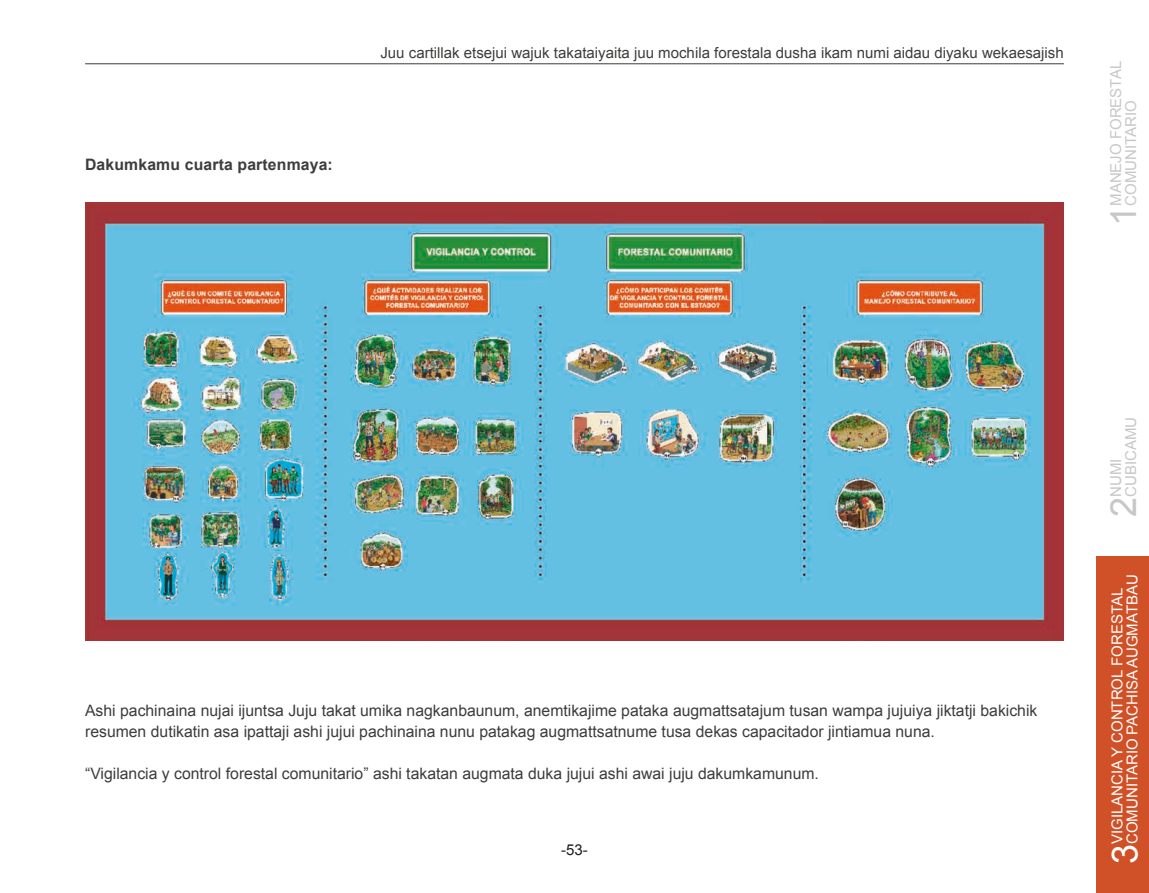
<style>
.page{position:relative;width:1149px;height:893px;background:#fff}
.page>*{position:absolute;margin:0;border:0;box-sizing:border-box;transform-origin:0 0}
.t1{font:36px "Arial";color:#c7c7c6}
.t2{font:36px "Arial";color:#fff}
.t3{font:15.75px/21px "Arial";color:#3d3d3c}
.t4{font:700 15.75px "Arial";letter-spacing:.01em;color:#3d3d3c}
.t5{font:15px "Arial";color:#3d3d3c}
.t6{font:15px/15px "Arial";color:#fff}
.t7{font:15px/15px "Arial";color:#c7c7c6}
.t8{font:15px "Arial";color:#1d1d1b}
</style>
<div class="page">
<hr style="left:85px;top:63px;width:978px;height:1px;background:#3d3d3c">
<img style="left:85px;top:202px;width:977px;height:438px">
<div style="left:1096px;top:556px;width:52px;height:337px;background:#d05127"></div>
<p class="t4" style="left:85px;top:154px;width:249px">Dakumkamu cuarta partenmaya:</p>
<p class="t5" style="left:380px;top:43px;width:684px">Juu cartillak etsejui wajuk takataiyaita juu mochila forestala dusha ikam numi aidau diyaku wekaesajish</p>
<p class="t7" style="left:1108px;top:206px;width:146px;rotate:-90deg">MANEJO FORESTAL<br>COMUNITARIO</p>
<h1 class="t1" style="left:1099px;top:226px;width:21px;rotate:-90deg">1</h1>
<p class="t3" style="left:85px;top:700px;width:953px">Ashi pachinaina nujai ijuntsa Juju takat umika nagkanbaunum, anemtikajime pataka augmattsatajum tusan wampa jujuiya jiktatji bakichik resumen dutikatin asa ipattaji ashi jujui pachinaina nunu patakag augmattsatnume tusa dekas capacitador jintiamua nuna.</p>
<p class="t3" style="left:85px;top:763px;width:735px">“Vigilancia y control forestal comunitario” ashi takatan augmata duka jujui ashi awai juju dakumkamunum.</p>
<p class="t8" style="left:561px;top:840px;width:28px">-53-</p>
<p class="t7" style="left:1108px;top:497px;width:81px;rotate:-90deg">NUMI<br>CUBICAMU</p>
<h1 class="t1" style="left:1099px;top:517px;width:21px;rotate:-90deg">2</h1>
<p class="t6" style="left:1109px;top:844px;width:271px;rotate:-90deg">VIGILANCIA Y CONTROL FORESTAL<br>COMUNITARIO PACHISA AUGMATBAU</p>
<h1 class="t2" style="left:1100px;top:864px;width:21px;rotate:-90deg">3</h1>
</div>
